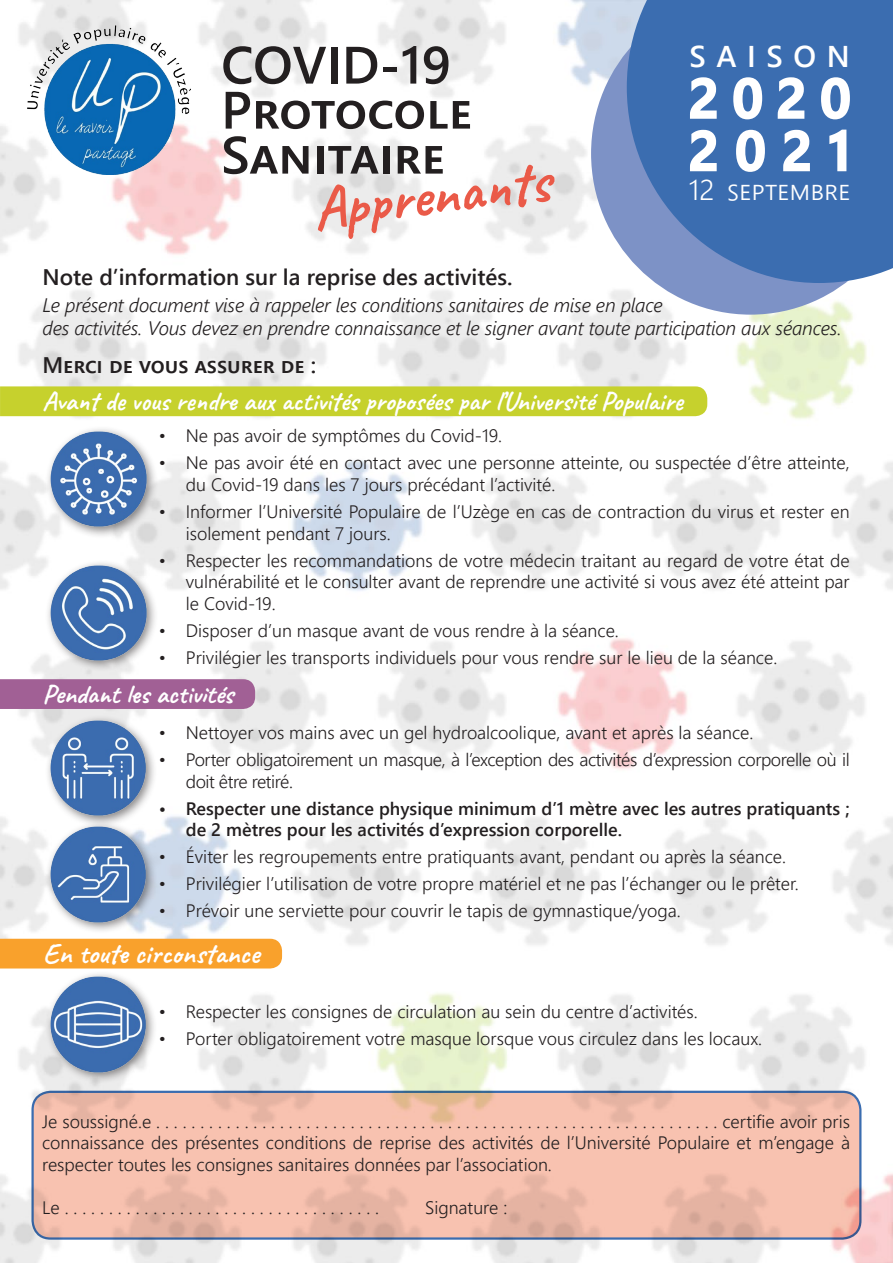
<style>
.page{position:relative;width:893px;height:1263px;background:#fff}
.page>*{position:absolute;margin:0;border:0;box-sizing:border-box;transform-origin:0 0}
.t1{font:700 60px "Caveat";color:#ea5a48}
.t2{font:54px "Webly Sleek UI Semibold";letter-spacing:.28em;color:#fff}
.t3{font:52.5px "Webly Sleek UI Semibold";color:#231f20}
.t4{font:30px "Webly Sleek UI Semibold";letter-spacing:.355em;color:#fff}
.t5{font:700 28.5px "Caveat";color:#fff}
.t6{font:28.5px "Webly Sleek UI Semilight";color:#fff}
.t7{font:700 27px "Caveat";color:#fff}
.t8{font:22.5px "Webly Sleek UI Semibold";color:#231f20}
.t9{font:italic 19.5px "Webly Sleek UI Semilight";letter-spacing:-.01em;color:#231f20}
.t10{font:18px/21.6px "Webly Sleek UI Semilight";color:#231f20}
.t11{font:18px/21.6px "Webly Sleek UI Semibold";color:#231f20}
.t12{font:18px/21.6px "Webly Sleek UI Semilight";letter-spacing:-.025em;color:#231f20}
</style>
<div class="page">
<img style="left:0;top:0;width:893px;height:1263px">
<svg style="left:33px;top:1092px;width:827px;height:146px;background:#f3beac"></svg>
<div style="left:31px;top:1091px;width:830px;height:149px;border:2px solid #3b6db0;border-radius:18px"></div>
<img style="left:28px;top:26px;width:162px;height:148px">
<svg style="left:591px;top:0;width:302px;height:315px"></svg>
<svg style="left:627px;top:0;width:266px;height:283px;background:#4674b4"></svg>
<svg style="left:688px;top:75px;width:30px;height:45px"></svg>
<svg style="left:732px;top:76px;width:32px;height:45px"></svg>
<svg style="left:776px;top:75px;width:30px;height:45px"></svg>
<svg style="left:819px;top:76px;width:32px;height:45px"></svg>
<svg style="left:688px;top:128px;width:30px;height:45px"></svg>
<svg style="left:734px;top:128px;width:32px;height:45px"></svg>
<svg style="left:781px;top:128px;width:30px;height:45px"></svg>
<svg style="left:828px;top:127px;width:20px;height:46px"></svg>
<div style="left:0;top:386px;width:707px;height:30px;background:#c6d12d"></div>
<div style="left:0;top:679px;width:255px;height:30px;background:#a16095"></div>
<div style="left:0;top:939px;width:282px;height:29px;background:#f9a12c"></div>
<div style="left:45px;top:425px;width:113px;height:114px;background:#231f20;opacity:.55"></div>
<img style="left:43px;top:426px;width:116px;height:107px">
<img style="left:43px;top:715px;width:116px;height:213px">
<div style="left:45px;top:821px;width:113px;height:113px;background:#231f20;opacity:.55"></div>
<div style="left:45px;top:970px;width:113px;height:114px;background:#231f20;opacity:.55"></div>
<img style="left:43px;top:972px;width:116px;height:106px">
<div style="left:45px;top:559px;width:113px;height:113px;background:#231f20;opacity:.55"></div>
<img style="left:43px;top:560px;width:116px;height:106px">
<p class="t3" style="left:221px;top:25px;width:231px">COVID-19</p>
<p class="t3" style="left:221px;top:70px;width:252px">Protocole</p>
<p class="t3" style="left:221px;top:115px;width:225px">Sanitaire</p>
<p class="t1" style="left:308px;top:172px;width:240px;rotate:-7deg">Apprenants</p>
<p class="t8" style="left:43px;top:260px;width:472px">Note d’information sur la reprise des activités.</p>
<p class="t4" style="left:689px;top:34px;width:162px">SAISON</p>
<p class="t2" style="left:689px;top:57px;width:163px">2020</p>
<p class="t2" style="left:689px;top:110px;width:163px">2021</p>
<p class="t6" style="left:689px;top:168px;width:163px">12 septembre</p>
<p class="t9" style="left:43px;top:291px;width:622px">Le présent document vise à rappeler les conditions sanitaires de mise en place</p>
<p class="t9" style="left:43px;top:315px;width:801px">des activités. Vous devez en prendre connaissance et le signer avant toute participation aux séances.</p>
<p class="t8" style="left:43px;top:348px;width:275px">Merci de vous assurer de :</p>
<p class="t7" style="left:43px;top:384px;width:642px">Avant de vous rendre aux activités proposées par l’Université Populaire</p>
<p class="t10" style="left:159px;top:424px;width:345px">• Ne pas avoir de symptômes du Covid-19.</p>
<p class="t10" style="left:186px;top:451px;width:665px;text-indent:-27px">• Ne pas avoir été en contact avec une personne atteinte, ou suspectée d’être atteinte, du Covid-19 dans les 7 jours précédant l’activité.</p>
<p class="t10" style="left:186px;top:500px;width:665px;text-indent:-27px">• Informer l’Université Populaire de l’Uzège en cas de contraction du virus et rester en isolement pendant 7 jours.</p>
<p class="t10" style="left:186px;top:549px;width:665px;text-align:justify;text-indent:-27px">• Respecter les recommandations de votre médecin traitant au regard de votre état de vulnérabilité et le consulter avant de reprendre une activité si vous avez été atteint par le Covid-19.</p>
<p class="t10" style="left:159px;top:619px;width:461px">• Disposer d’un masque avant de vous rendre à la séance.</p>
<p class="t10" style="left:159px;top:646px;width:620px">• Privilégier les transports individuels pour vous rendre sur le lieu de la séance.</p>
<p class="t7" style="left:43px;top:677px;width:192px">Pendant les activités</p>
<p class="t10" style="left:159px;top:721px;width:596px">• Nettoyer vos mains avec un gel hydroalcoolique, avant et après la séance.</p>
<p class="t12" style="left:186px;top:748px;width:665px;text-indent:-27px">• Porter obligatoirement un masque, à l’exception des activités d’expression corporelle où il doit être retiré.</p>
<p class="t11" style="left:186px;top:797px;width:665px;text-indent:-27px">• Respecter une distance physique minimum d’1 mètre avec les autres pratiquants ; de 2 mètres pour les activités d’expression corporelle.</p>
<p class="t10" style="left:159px;top:845px;width:629px">• Éviter les regroupements entre pratiquants avant, pendant ou après la séance.</p>
<p class="t10" style="left:159px;top:872px;width:641px">• Privilégier l’utilisation de votre propre matériel et ne pas l’échanger ou le prêter.</p>
<p class="t10" style="left:159px;top:899px;width:523px">• Prévoir une serviette pour couvrir le tapis de gymnastique/yoga.</p>
<p class="t5" style="left:43px;top:936px;width:218px">En toute circonstance</p>
<p class="t10" style="left:159px;top:1000px;width:540px">• Respecter les consignes de circulation au sein du centre d’activités.</p>
<p class="t10" style="left:159px;top:1027px;width:605px">• Porter obligatoirement votre masque lorsque vous circulez dans les locaux.</p>
<p class="t10" style="left:42px;top:1110px;width:809px;text-align:justify">Je soussigné.e . . . . . . . . . . . . . . . . . . . . . . . . . . . . . . . . . . . . . . . . . . . . . . . . . . . . . . . . . . . . . . . . certifie avoir pris connaissance des présentes conditions de reprise des activités de l’Université Populaire et m’engage à respecter toutes les consignes sanitaires données par l’association.</p>
<p class="t10" style="left:42px;top:1196px;width:339px">Le . . . . . . . . . . . . . . . . . . . . . . . . . . . . . . . . . . . .</p>
<p class="t10" style="left:425px;top:1196px;width:84px">Signature :</p>
</div>
